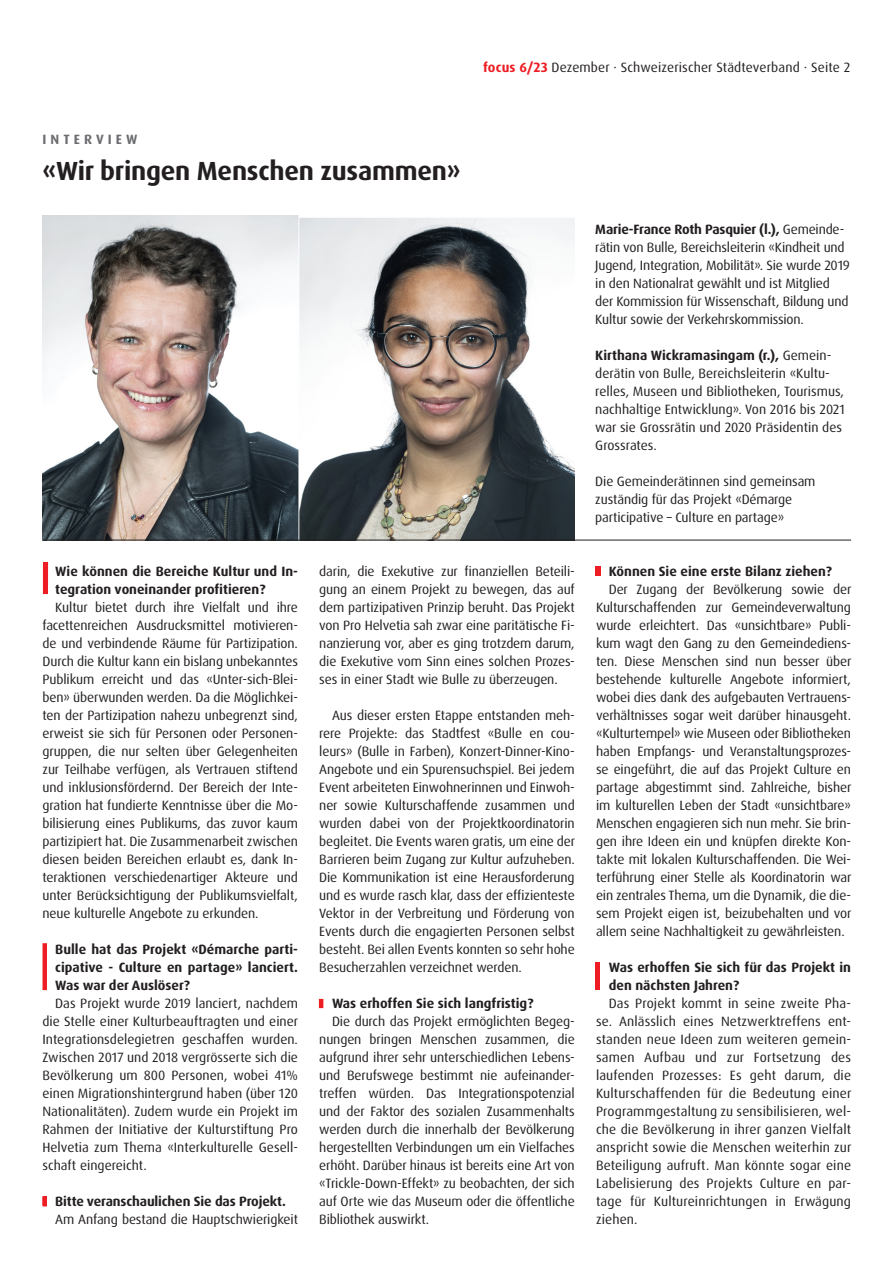
<style>
.page{position:relative;width:893px;height:1263px;background:#fff}
.page>*{position:absolute;margin:0;border:0;box-sizing:border-box;transform-origin:0 0}
.t1{font:700 26.25px "Dax OT";letter-spacing:-.01em;color:#231f20}
.t2{font:13.5px/18px "Dax OT";letter-spacing:-.01em;color:#231f20;text-align:justify}
.t3{font:700 13.5px/18px "Dax OT";color:#231f20}
.t4{font:13.5px "Dax OT";letter-spacing:.01em;color:#231f20}
.Text{font:700 13.5px "Dax OT";letter-spacing:.3em;color:#6c6d70}
.s1{font-weight:700;color:#ee1d23}
.s2{font-weight:700}
</style>
<div class="page">
<img style="left:43px;top:216px;width:531px;height:324px">
<div style="left:43px;top:562px;width:5px;height:32px;background:#ee1d23"></div>
<hr style="left:43px;top:540px;width:808px;height:1px;background:#231f20">
<hr style="left:43px;top:943px;width:4px;height:47px;background:#ee1d23">
<div style="left:595px;top:962px;width:5px;height:28px;background:#ee1d23"></div>
<div style="left:595px;top:566px;width:6px;height:10px;background:#ee1d23"></div>
<svg style="left:43px;top:1196px;width:4px;height:10px"></svg>
<svg style="left:319px;top:999px;width:4px;height:9px"></svg>
<p class="Text" style="left:43px;top:131px;width:97px">INTERVIEW</p>
<p class="t1" style="left:43px;top:154px;width:420px">«Wir bringen Menschen zusammen»</p>
<p class="t4" style="left:483px;top:59px;width:369px"><span class="s1">focus 6/23</span> Dezember · Schweizerischer Städteverband · Seite 2</p>
<p class="t2" style="left:595px;top:220px;width:256px;text-align:left"><span class="s2">Marie-France Roth Pasquier (l.),</span> Gemeinde&shy;rätin von Bulle, Bereichsleiterin «Kindheit und Jugend, Integration, Mobilität». Sie wurde 2019 in den Nationalrat gewählt und ist Mitglied der Kommission für Wissenschaft, Bildung und Kultur sowie der Verkehrskommission.</p>
<p class="t2" style="left:595px;top:346px;width:251px;text-align:left"><span class="s2">Kirthana Wickramasingam (r.),</span> Gemein&shy;derätin von Bulle, Bereichsleiterin «Kultu&shy;relles, Museen und Bibliotheken, Tourismus, nachhaltige Entwicklung». Von 2016 bis 2021 war sie Grossrätin und 2020 Präsidentin des Grossrates.</p>
<p class="t2" style="left:595px;top:472px;width:222px;text-align:left">Die Gemeinderätinnen sind gemeinsam zuständig für das Projekt «Démarge participative – Culture en partage»</p>
<p class="t3" style="left:55px;top:562px;width:244px">Wie können die Bereiche Kultur und In&shy;tegration voneinander profitieren?</p>
<p class="t2" style="left:43px;top:598px;width:257px;text-indent:13px">Kultur bietet durch ihre Vielfalt und ihre facettenreichen Ausdrucksmittel motivieren&shy;de und verbindende Räume für Partizipation.<br>Durch die Kultur kann ein bislang unbekanntes Publikum erreicht und das «Unter-sich-Blei&shy;ben» überwunden werden. Da die Möglichkei&shy;ten der Partizipation nahezu unbegrenzt sind, erweist sie sich für Personen oder Personen&shy;gruppen, die nur selten über Gelegenheiten zur Teilhabe verfügen, als Vertrauen stiftend und inklusionsfördernd. Der Bereich der Inte&shy;gration hat fundierte Kenntnisse über die Mo&shy;bilisierung eines Publikums, das zuvor kaum partizipiert hat. Die Zusammenarbeit zwischen diesen beiden Bereichen erlaubt es, dank In&shy;teraktionen verschiedenartiger Akteure und unter Berücksichtigung der Publikumsvielfalt, neue kulturelle Angebote zu erkunden.</p>
<p class="t3" style="left:55px;top:940px;width:244px;text-align:justify">Bulle hat das Projekt «Démarche parti&shy;cipative - Culture en partage» lanciert.<br>Was war der Auslöser?</p>
<p class="t2" style="left:43px;top:994px;width:257px;text-indent:13px">Das Projekt wurde 2019 lanciert, nachdem die Stelle einer Kulturbeauftragten und einer Integrationsdelegietren geschaffen wurden.<br>Zwischen 2017 und 2018 vergrösserte sich die Bevölkerung um 800 Personen, wobei 41% einen Migrationshintergrund haben (über 120<br>Nationalitäten). Zudem wurde ein Projekt im Rahmen der Initiative der Kulturstiftung Pro Helvetia zum Thema «Interkulturelle Gesell&shy;schaft eingereicht.</p>
<p class="t3" style="left:55px;top:1192px;width:232px">Bitte veranschaulichen Sie das Projekt.</p>
<p class="t2" style="left:55px;top:1210px;width:244px">Am Anfang bestand die Hauptschwierigkeit</p>
<p class="t2" style="left:319px;top:562px;width:257px">darin, die Exekutive zur finanziellen Beteili&shy;gung an einem Projekt zu bewegen, das auf dem partizipativen Prinzip beruht. Das Projekt von Pro Helvetia sah zwar eine paritätische Fi&shy;nanzierung vor, aber es ging trotzdem darum, die Exekutive vom Sinn eines solchen Prozes&shy;ses in einer Stadt wie Bulle zu überzeugen.</p>
<p class="t2" style="left:319px;top:706px;width:257px;text-indent:13px">Aus dieser ersten Etappe entstanden meh&shy;rere Projekte: das Stadtfest «Bulle en cou&shy;leurs» (Bulle in Farben), Konzert-Dinner-Kino-Angebote und ein Spurensuchspiel. Bei jedem Event arbeiteten Einwohnerinnen und Einwoh&shy;ner sowie Kulturschaffende zusammen und wurden dabei von der Projektkoordinatorin begleitet. Die Events waren gratis, um eine der Barrieren beim Zugang zur Kultur aufzuheben.<br>Die Kommunikation ist eine Herausforderung und es wurde rasch klar, dass der effizienteste Vektor in der Verbreitung und Förderung von Events durch die engagierten Personen selbst besteht. Bei allen Events konnten so sehr hohe Besucherzahlen verzeichnet werden.</p>
<p class="t3" style="left:332px;top:994px;width:203px">Was erhoffen Sie sich langfristig?</p>
<p class="t2" style="left:319px;top:1012px;width:257px;text-indent:13px">Die durch das Projekt ermöglichten Begeg&shy;nungen bringen Menschen zusammen, die aufgrund ihrer sehr unterschiedlichen Lebens&shy;und Berufswege bestimmt nie aufeinander&shy;treffen würden. Das Integrationspotenzial und der Faktor des sozialen Zusammenhalts werden durch die innerhalb der Bevölkerung hergestellten Verbindungen um ein Vielfaches erhöht. Darüber hinaus ist bereits eine Art von «Trickle-Down-Effekt» zu beobachten, der sich auf Orte wie das Museum oder die öffentliche Bibliothek auswirkt.</p>
<p class="t3" style="left:609px;top:562px;width:225px">Können Sie eine erste Bilanz ziehen?</p>
<p class="t2" style="left:596px;top:580px;width:257px;text-indent:13px">Der Zugang der Bevölkerung sowie der Kulturschaffenden zur Gemeindeverwaltung wurde erleichtert. Das «unsichtbare» Publi&shy;kum wagt den Gang zu den Gemeindediens&shy;ten. Diese Menschen sind nun besser über bestehende kulturelle Angebote informiert, wobei dies dank des aufgebauten Vertrauens&shy;verhältnisses sogar weit darüber hinausgeht. «Kulturtempel» wie Museen oder Bibliotheken haben Empfangs- und Veranstaltungsprozes&shy;se eingeführt, die auf das Projekt Culture en partage abgestimmt sind. Zahlreiche, bisher im kulturellen Leben der Stadt «unsichtbare» Menschen engagieren sich nun mehr. Sie brin&shy;gen ihre Ideen ein und knüpfen direkte Kon&shy;takte mit lokalen Kulturschaffenden. Die Wei&shy;terführung einer Stelle als Koordinatorin war ein zentrales Thema, um die Dynamik, die die&shy;sem Projekt eigen ist, beizubehalten und vor allem seine Nachhaltigkeit zu gewährleisten.</p>
<p class="t3" style="left:609px;top:958px;width:244px">Was erhoffen Sie sich für das Projekt in den nächsten Jahren?</p>
<p class="t2" style="left:596px;top:994px;width:257px;text-indent:13px">Das Projekt kommt in seine zweite Pha&shy;se. Anlässlich eines Netzwerktreffens ent&shy;standen neue Ideen zum weiteren gemein&shy;samen Aufbau und zur Fortsetzung des laufenden Prozesses: Es geht darum, die Kulturschaffenden für die Bedeutung einer Programmgestaltung zu sensibilisieren, wel&shy;che die Bevölkerung in ihrer ganzen Vielfalt anspricht sowie die Menschen weiterhin zur Beteiligung aufruft. Man könnte sogar eine Labelisierung des Projekts Culture en par&shy;tage für Kultureinrichtungen in Erwägung ziehen.</p>
</div>
